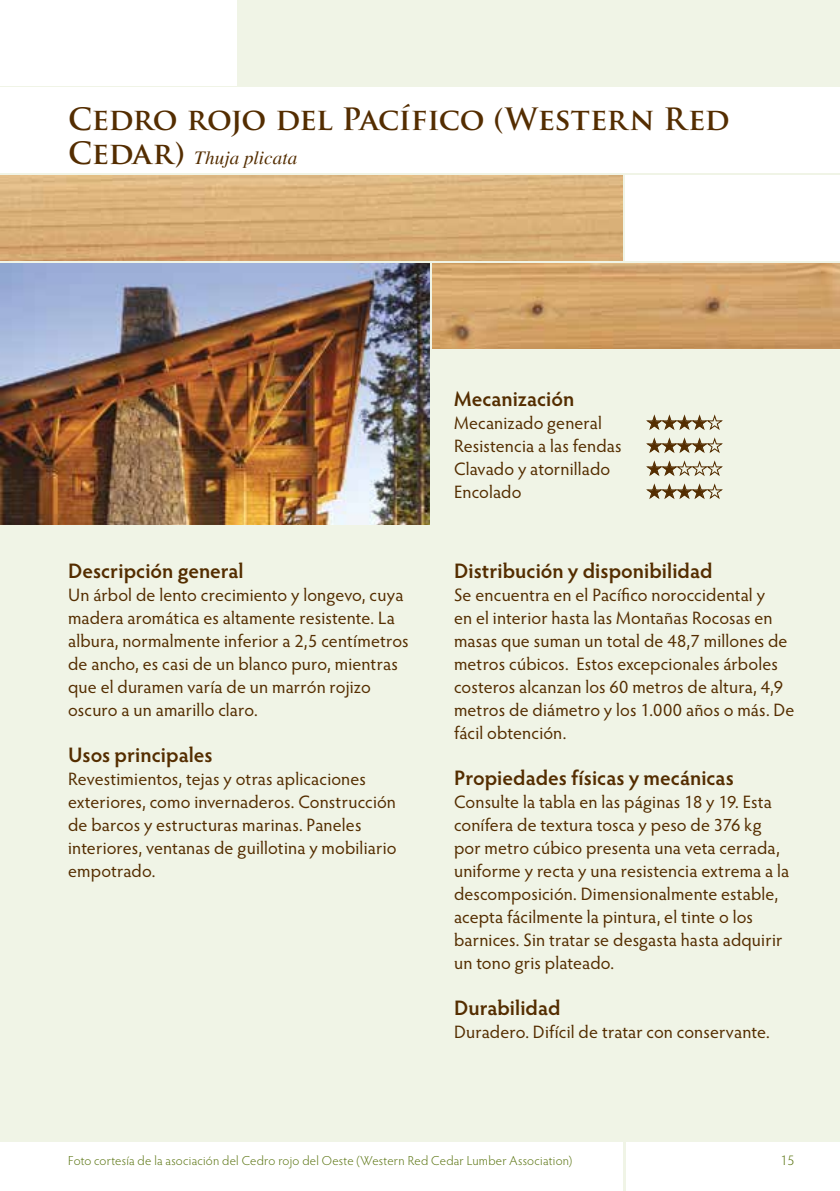
<style>
.page{position:relative;width:840px;height:1191px;background:#fff}
.page>*{position:absolute;margin:0;border:0;box-sizing:border-box;transform-origin:0 0}
.t1{font:700 30px "Trajan Pro";letter-spacing:-.015em;color:#542d00}
.t2{font:600 21px "Hypatia Sans Pro";color:#542d00}
.t3{font:italic 19px "Times";letter-spacing:.005em;color:#542d00}
.t4{font:18px/23px "Hypatia Sans Pro";letter-spacing:.01em;color:#542d00}
.t5{font:18px "Zapf Dingbats ITC";color:#542d00}
.t6{font:300 14px "Hypatia Sans Pro";color:#5a7411}
.t7{font:300 13px "Hypatia Sans Pro";letter-spacing:.02em;color:#5a7411}
.s1{font-family:"Trajan Pro";font-weight:700;font-style:normal;font-size:30px}
</style>
<div class="page">
<div style="left:0;top:0;width:839px;height:1191px;background:#f0f4e6"></div>
<div style="left:0;top:1142px;width:622px;height:49px;background:#fff"></div>
<div style="left:625px;top:1142px;width:214px;height:49px;background:#fff"></div>
<div style="left:0;top:88px;width:839px;height:85px;background:#fff"></div>
<div style="left:0;top:0;width:237px;height:85px;background:#fff"></div>
<div style="left:625px;top:176px;width:214px;height:85px;background:#fff"></div>
<img style="left:432px;top:264px;width:407px;height:85px">
<img style="left:0;top:264px;width:429px;height:260px">
<svg style="left:646px;top:414px;width:76px;height:16px"></svg>
<svg style="left:646px;top:437px;width:76px;height:16px"></svg>
<svg style="left:646px;top:483px;width:76px;height:16px"></svg>
<svg style="left:646px;top:460px;width:76px;height:16px"></svg>
<h1 class="t1" style="left:68px;top:100px;width:663px">Cedro rojo del Pacífico (Western Red</h1>
<p class="t3" style="left:68px;top:147px;width:231px"><span class="s1">Cedar)</span> Thuja plicata</p>
<p class="t2" style="left:68px;top:556px;width:177px">Descripción general</p>
<p class="t4" style="left:68px;top:583px;width:342px">Un árbol de lento crecimiento y longevo, cuya madera aromática es altamente resistente. La albura, normalmente inferior a 2,5 centímetros de ancho, es casi de un blanco puro, mientras que el duramen varía de un marrón rojizo oscuro a un amarillo claro.</p>
<p class="t2" style="left:68px;top:740px;width:146px">Usos principales</p>
<p class="t4" style="left:68px;top:767px;width:330px">Revestimientos, tejas y otras aplicaciones exteriores, como invernaderos. Construcción de barcos y estructuras marinas. Paneles interiores, ventanas de guillotina y mobiliario empotrado.</p>
<p class="t2" style="left:454px;top:384px;width:122px">Mecanización</p>
<p class="t4" style="left:454px;top:410px;width:149px">Mecanizado general</p>
<p class="t5" style="left:646px;top:414px;width:61px">★★★★</p>
<p class="t4" style="left:454px;top:433px;width:169px">Resistencia a las fendas</p>
<p class="t5" style="left:646px;top:437px;width:61px">★★★★</p>
<p class="t4" style="left:454px;top:456px;width:158px">Clavado y atornillado</p>
<p class="t4" style="left:454px;top:479px;width:69px">Encolado</p>
<p class="t5" style="left:646px;top:483px;width:61px">★★★★</p>
<p class="t2" style="left:454px;top:556px;width:260px">Distribución y disponibilidad</p>
<p class="t4" style="left:454px;top:583px;width:342px">Se encuentra en el Pacífico noroccidental y<br>en el interior hasta las Montañas Rocosas en masas que suman un total de 48,7 millones de metros cúbicos. Estos excepcionales árboles costeros alcanzan los 60 metros de altura, 4,9 metros de diámetro y los 1.000 años o más. De fácil obtención.</p>
<p class="t2" style="left:454px;top:763px;width:281px">Propiedades físicas y mecánicas</p>
<p class="t4" style="left:454px;top:790px;width:336px">Consulte la tabla en las páginas 18 y 19. Esta conífera de textura tosca y peso de 376 kg por metro cúbico presenta una veta cerrada, uniforme y recta y una resistencia extrema a la descomposición. Dimensionalmente estable, acepta fácilmente la pintura, el tinte o los barnices. Sin tratar se desgasta hasta adquirir un tono gris plateado.</p>
<p class="t2" style="left:454px;top:993px;width:108px">Durabilidad</p>
<p class="t4" style="left:454px;top:1020px;width:317px">Duradero. Difícil de tratar con conservante.</p>
<p class="t7" style="left:68px;top:1152px;width:505px">Foto cortesía de la asociación del Cedro rojo del Oeste (Western Red Cedar Lumber Association)</p>
<p class="t6" style="left:780px;top:1151px;width:16px">15</p>
</div>
